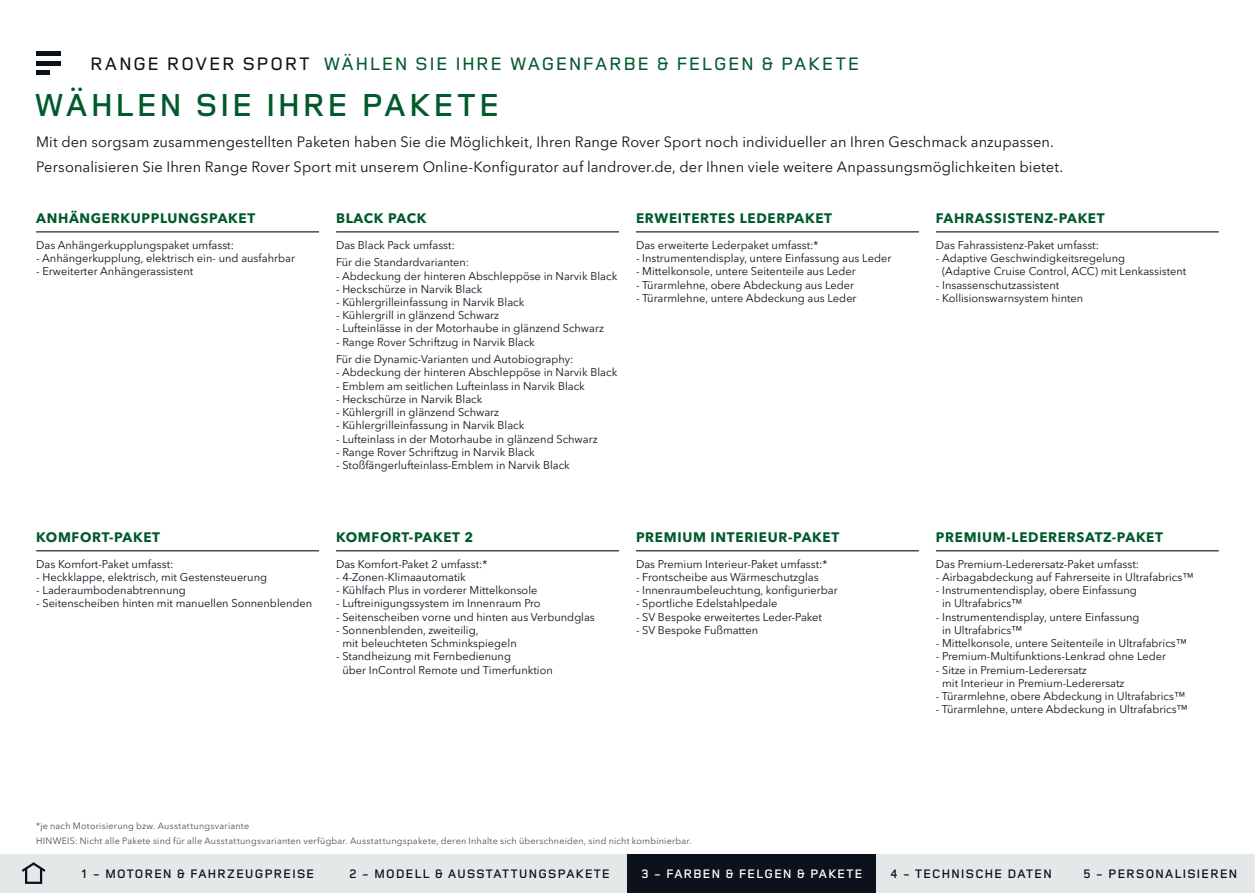
<style>
.page{position:relative;width:1255px;height:893px;background:#fff}
.page>*{position:absolute;margin:0;border:0;box-sizing:border-box;transform-origin:0 0}
.t1{font:600 33px "Land Rover Wide";letter-spacing:-.005em;color:#005a2b}
.t2{font:500 18.75px "Land Rover Wide";color:#005a2b}
.t3{font:14.7px/24.5px "Avenir Next W1 G";letter-spacing:.005em;color:#0c121c}
.t4{font:700 13.5px "Avenir Next W1 G";letter-spacing:.05em;color:#005a2b}
.t5{font:600 12.75px "Land Rover Wide";color:#0c121c}
.t6{font:600 12.75px "Land Rover Wide";color:#fff}
.t7{font:10.95px/13.2px "Avenir Next W1 G";color:#0c121c}
.t8{font:9px/14.7px "Avenir Next W1 G";letter-spacing:.025em;color:#4a4f54}
.s1{color:#0c121c}
</style>
<div class="page">
<svg style="left:36px;top:55px;width:24px;height:16px"></svg>
<hr style="left:36px;top:51px;width:24px;height:4px;background:#0c121c">
<hr style="left:36px;top:61px;width:24px;height:4px;background:#0c121c">
<hr style="left:36px;top:71px;width:14px;height:4px;background:#0c121c">
<div style="left:0;top:855px;width:64px;height:38px;background:#e4e8e8"></div>
<svg style="left:21px;top:862px;width:25px;height:11px"></svg>
<div style="left:25px;top:867px;width:17px;height:17px;border:2px solid #0c121c"></div>
<div style="left:64px;top:855px;width:268px;height:38px;background:#e4e8e8"></div>
<div style="left:876px;top:855px;width:189px;height:38px;background:#e4e8e8"></div>
<div style="left:1065px;top:855px;width:189px;height:38px;background:#e4e8e8"></div>
<div style="left:332px;top:855px;width:295px;height:38px;background:#e4e8e8"></div>
<div style="left:627px;top:855px;width:249px;height:38px;background:#0c121c"></div>
<hr style="left:36px;top:231px;width:283px;height:1px;background:#0c121c">
<hr style="left:336px;top:231px;width:283px;height:1px;background:#0c121c">
<hr style="left:636px;top:231px;width:282px;height:1px;background:#0c121c">
<hr style="left:935px;top:231px;width:283px;height:1px;background:#0c121c">
<hr style="left:36px;top:550px;width:283px;height:1px;background:#0c121c">
<hr style="left:336px;top:550px;width:283px;height:1px;background:#0c121c">
<hr style="left:636px;top:550px;width:282px;height:1px;background:#0c121c">
<hr style="left:935px;top:550px;width:283px;height:1px;background:#0c121c">
<h2 class="t2" style="left:89px;top:50px;width:772px"><span class="s1">RANGE ROVER SPORT</span> WÄHLEN SIE IHRE WAGENFARBE &amp; FELGEN &amp; PAKETE</h2>
<h1 class="t1" style="left:33px;top:82px;width:469px">WÄHLEN SIE IHRE PAKETE</h1>
<p class="t3" style="left:36px;top:128px;width:1028px">Mit den sorgsam zusammengestellten Paketen haben Sie die Möglichkeit, Ihren Range Rover Sport noch individueller an Ihren Geschmack anzupassen.<br>Personalisieren Sie Ihren Range Rover Sport mit unserem Online-Konfigurator auf landrover.de, der Ihnen viele weitere Anpassungsmöglichkeiten bietet.</p>
<p class="t4" style="left:36px;top:207px;width:220px">ANHÄNGERKUPPLUNGSPAKET</p>
<p class="t7" style="left:36px;top:237px;width:199px">Das Anhängerkupplungspaket umfasst:</p>
<p class="t7" style="left:36px;top:251px;width:260px">- Anhängerkupplung, elektrisch ein- und ausfahrbar</p>
<p class="t7" style="left:36px;top:264px;width:159px">- Erweiterter Anhängerassistent</p>
<p class="t4" style="left:336px;top:207px;width:92px">BLACK PACK</p>
<p class="t7" style="left:336px;top:235px;width:135px;line-height:17.5px">Das Black Pack umfasst:<br>Für die Standardvarianten:</p>
<p class="t7" style="left:336px;top:268px;width:283px">- Abdeckung der hinteren Abschleppöse in Narvik Black</p>
<p class="t7" style="left:336px;top:281px;width:148px">- Heckschürze in Narvik Black</p>
<p class="t7" style="left:336px;top:295px;width:190px">- Kühlergrilleinfassung in Narvik Black</p>
<p class="t7" style="left:336px;top:308px;width:165px">- Kühlergrill in glänzend Schwarz</p>
<p class="t7" style="left:336px;top:321px;width:269px">- Lufteinlässe in der Motorhaube in glänzend Schwarz</p>
<p class="t7" style="left:336px;top:332px;width:239px;line-height:17.5px">- Range Rover Schriftzug in Narvik Black<br>Für die Dynamic-Varianten und Autobiography:</p>
<p class="t7" style="left:336px;top:365px;width:283px">- Abdeckung der hinteren Abschleppöse in Narvik Black</p>
<p class="t7" style="left:336px;top:378px;width:250px">- Emblem am seitlichen Lufteinlass in Narvik Black</p>
<p class="t7" style="left:336px;top:391px;width:148px">- Heckschürze in Narvik Black</p>
<p class="t7" style="left:336px;top:405px;width:165px">- Kühlergrill in glänzend Schwarz</p>
<p class="t7" style="left:336px;top:418px;width:190px">- Kühlergrilleinfassung in Narvik Black</p>
<p class="t7" style="left:336px;top:431px;width:263px">- Lufteinlass in der Motorhaube in glänzend Schwarz</p>
<p class="t7" style="left:336px;top:444px;width:200px">- Range Rover Schriftzug in Narvik Black</p>
<p class="t7" style="left:336px;top:458px;width:235px">- Stoßfängerlufteinlass-Emblem in Narvik Black</p>
<p class="t4" style="left:636px;top:207px;width:198px">ERWEITERTES LEDERPAKET</p>
<p class="t7" style="left:636px;top:237px;width:184px">Das erweiterte Lederpaket umfasst:*</p>
<p class="t7" style="left:636px;top:251px;width:257px">- Instrumentendisplay, untere Einfassung aus Leder</p>
<p class="t7" style="left:636px;top:264px;width:221px">- Mittelkonsole, untere Seitenteile aus Leder</p>
<p class="t7" style="left:636px;top:277px;width:219px">- Türarmlehne, obere Abdeckung aus Leder</p>
<p class="t7" style="left:636px;top:290px;width:222px">- Türarmlehne, untere Abdeckung aus Leder</p>
<p class="t4" style="left:935px;top:207px;width:170px">FAHRASSISTENZ-PAKET</p>
<p class="t7" style="left:935px;top:237px;width:165px">Das Fahrassistenz-Paket umfasst:</p>
<p class="t7" style="left:942px;top:251px;width:246px;text-indent:-6px">- Adaptive Geschwindigkeitsregelung<br>(Adaptive Cruise Control, ACC) mit Lenkassistent</p>
<p class="t7" style="left:935px;top:277px;width:125px">- Insassenschutzassistent</p>
<p class="t7" style="left:935px;top:290px;width:149px">- Kollisionswarnsystem hinten</p>
<p class="t4" style="left:36px;top:526px;width:125px">KOMFORT-PAKET</p>
<p class="t7" style="left:36px;top:556px;width:139px">Das Komfort-Paket umfasst:</p>
<p class="t7" style="left:36px;top:569px;width:232px">- Heckklappe, elektrisch, mit Gestensteuerung</p>
<p class="t7" style="left:36px;top:583px;width:151px">- Laderaumbodenabtrennung</p>
<p class="t7" style="left:36px;top:596px;width:277px">- Seitenscheiben hinten mit manuellen Sonnenblenden</p>
<p class="t4" style="left:336px;top:526px;width:139px">KOMFORT-PAKET 2</p>
<p class="t7" style="left:336px;top:556px;width:153px">Das Komfort-Paket 2 umfasst:*</p>
<p class="t7" style="left:336px;top:569px;width:131px">- 4-Zonen-Klimaautomatik</p>
<p class="t7" style="left:336px;top:583px;width:203px">- Kühlfach Plus in vorderer Mittelkonsole</p>
<p class="t7" style="left:336px;top:596px;width:206px">- Luftreinigungssystem im Innenraum Pro</p>
<p class="t7" style="left:336px;top:609px;width:260px">- Seitenscheiben vorne und hinten aus Verbundglas</p>
<p class="t7" style="left:342px;top:622px;width:176px;text-indent:-6px">- Sonnenblenden, zweiteilig,<br>mit beleuchteten Schminkspiegeln</p>
<p class="t7" style="left:342px;top:649px;width:212px;text-indent:-6px">- Standheizung mit Fernbedienung<br>über InControl Remote und Timerfunktion</p>
<p class="t4" style="left:636px;top:526px;width:205px">PREMIUM INTERIEUR-PAKET</p>
<p class="t7" style="left:636px;top:556px;width:193px">Das Premium Interieur-Paket umfasst:*</p>
<p class="t7" style="left:636px;top:569px;width:184px">- Frontscheibe aus Wärmeschutzglas</p>
<p class="t7" style="left:636px;top:583px;width:203px">- Innenraumbeleuchtung, konfigurierbar</p>
<p class="t7" style="left:636px;top:596px;width:143px">- Sportliche Edelstahlpedale</p>
<p class="t7" style="left:636px;top:609px;width:188px">- SV Bespoke erweitertes Leder-Paket</p>
<p class="t7" style="left:636px;top:622px;width:124px">- SV Bespoke Fußmatten</p>
<p class="t4" style="left:935px;top:526px;width:228px">PREMIUM-LEDERERSATZ-PAKET</p>
<p class="t7" style="left:935px;top:556px;width:205px">Das Premium-Lederersatz-Paket umfasst:</p>
<p class="t7" style="left:935px;top:569px;width:259px">- Airbagabdeckung auf Fahrerseite in Ultrafabrics™</p>
<p class="t7" style="left:942px;top:583px;width:196px;text-indent:-6px">- Instrumentendisplay, obere Einfassung in Ultrafabrics™</p>
<p class="t7" style="left:942px;top:609px;width:199px;text-indent:-6px">- Instrumentendisplay, untere Einfassung in Ultrafabrics™</p>
<p class="t7" style="left:935px;top:636px;width:252px">- Mittelkonsole, untere Seitenteile in Ultrafabrics™</p>
<p class="t7" style="left:935px;top:649px;width:232px">- Premium-Multifunktions-Lenkrad ohne Leder</p>
<p class="t7" style="left:942px;top:662px;width:184px;text-indent:-6px">- Sitze in Premium-Lederersatz<br>mit Interieur in Premium-Lederersatz</p>
<p class="t7" style="left:935px;top:689px;width:251px">- Türarmlehne, obere Abdeckung in Ultrafabrics™</p>
<p class="t7" style="left:935px;top:702px;width:253px">- Türarmlehne, untere Abdeckung in Ultrafabrics™</p>
<p class="t8" style="left:36px;top:818px;width:657px">*je nach Motorisierung bzw. Ausstattungsvariante<br>HINWEIS: Nicht alle Pakete sind für alle Ausstattungsvarianten verfügbar. Ausstattungspakete, deren Inhalte sich überschneiden, sind nicht kombinierbar.</p>
<p class="t5" style="left:81px;top:865px;width:235px">1 - MOTOREN &amp; FAHRZEUGPREISE</p>
<p class="t5" style="left:349px;top:865px;width:263px">2 - MODELL &amp; AUSSTATTUNGSPAKETE</p>
<p class="t6" style="left:640px;top:865px;width:224px">3 - FARBEN &amp; FELGEN &amp; PAKETE</p>
<p class="t5" style="left:889px;top:865px;width:164px">4 - TECHNISCHE DATEN</p>
<p class="t5" style="left:1082px;top:865px;width:156px">5 - PERSONALISIEREN</p>
</div>
